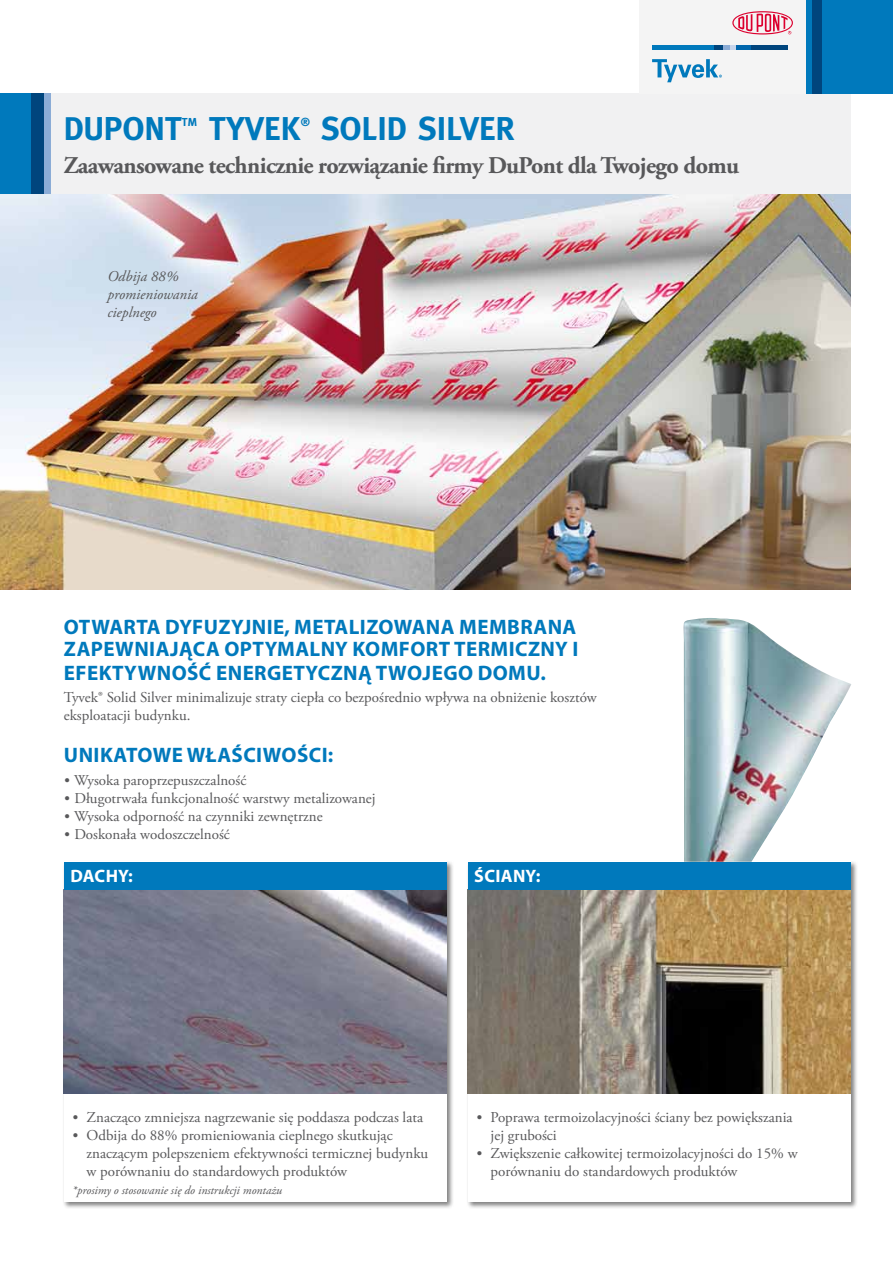
<style>
.page{position:relative;width:893px;height:1263px;background:#fff}
.page>*{position:absolute;margin:0;border:0;box-sizing:border-box;transform-origin:0 0}
.t1{font:700 33px "Meta";color:#0079bc}
.t2{font:700 24px "Adobe Garamond Pro";letter-spacing:-.025em;color:#58585a}
.t3{font:700 21px/23.2px "Myriad Pro";letter-spacing:.02em;color:#0079bc;text-align:justify}
.t4{font:700 18px "Myriad Pro";letter-spacing:.02em;color:#fff}
.t5{font:15px/18px "Adobe Garamond Pro";color:#58585a}
.t6{font:italic 15px/18px "Adobe Garamond Pro";color:#58585a}
.t7{font:italic 12px "Adobe Garamond Pro";color:#58585a}
.t8{font:700 11.55px "Meta";color:#0079bc}
</style>
<div class="page">
<div style="left:62px;top:860px;width:392px;height:349px;background:#000;opacity:.5"></div>
<div style="left:64px;top:862px;width:382px;height:340px;background:#fff"></div>
<div style="left:466px;top:860px;width:392px;height:349px;background:#000;opacity:.5"></div>
<div style="left:468px;top:862px;width:382px;height:340px;background:#fff"></div>
<img style="left:468px;top:890px;width:382px;height:204px">
<div style="left:51px;top:94px;width:799px;height:101px;background:#f1f1f2"></div>
<div style="left:0;top:94px;width:39px;height:101px;background:#0079bc"></div>
<div style="left:31px;top:94px;width:17px;height:101px;background:#00457d"></div>
<div style="left:44px;top:94px;width:7px;height:101px;background:#8bacd6"></div>
<img style="left:64px;top:890px;width:382px;height:204px">
<div style="left:639px;top:0;width:168px;height:94px;background:#f4f4f4"></div>
<div style="left:806px;top:0;width:87px;height:94px;background:#0079bc"></div>
<div style="left:812px;top:0;width:9px;height:94px;background:#00457d"></div>
<svg style="left:732px;top:11px;width:61px;height:23px"></svg>
<div style="left:652px;top:45px;width:62px;height:5px;background:#0079bc"></div>
<div style="left:751px;top:45px;width:36px;height:5px;background:#00457d"></div>
<svg style="left:652px;top:59px;width:70px;height:23px"></svg>
<div style="left:714px;top:45px;width:10px;height:5px;background:#00457d"></div>
<svg style="left:724px;top:45px;width:12px;height:5px"></svg>
<div style="left:736px;top:45px;width:15px;height:5px;background:#0066ac"></div>
<img style="left:0;top:195px;width:850px;height:394px">
<div style="left:468px;top:862px;width:382px;height:28px;background:#0079bc"></div>
<div style="left:64px;top:862px;width:382px;height:28px;background:#0079bc"></div>
<img style="left:683px;top:618px;width:168px;height:244px">
<h1 class="t1" style="left:64px;top:110px;width:119px">DUPONT</h1>
<p class="t8" style="left:182px;top:115px;width:17px">TM</p>
<h1 class="t1" style="left:209px;top:110px;width:93px">TYVEK</h1>
<p class="t8" style="left:301px;top:115px;width:11px">®</p>
<h1 class="t1" style="left:321px;top:110px;width:195px">SOLID SILVER</h1>
<h2 class="t2" style="left:64px;top:152px;width:677px">Zaawansowane technicznie rozwiązanie firmy DuPont dla Twojego domu</h2>
<p class="t6" style="left:107px;top:268px;width:92px">Odbija 88% promieniowania cieplnego</p>
<h3 class="t3" style="left:64px;top:614px;width:516px">OTWARTA DYFUZYJNIE, METALIZOWANA MEMBRANA ZAPEWNIAJĄCA OPTYMALNY KOMFORT TERMICZNY I EFEKTYWNOŚĆ ENERGETYCZNĄ TWOJEGO DOMU.</h3>
<p class="t5" style="left:64px;top:689px;width:534px">Tyvek® Solid Silver minimalizuje straty ciepła co bezpośrednio wpływa na obniżenie kosztów eksploatacji budynku.</p>
<h3 class="t3" style="left:64px;top:743px;width:271px">UNIKATOWE WŁAŚCIWOŚCI:</h3>
<p class="t5" style="left:64px;top:771px;width:184px">• Wysoka paroprzepuszczalność</p>
<p class="t5" style="left:64px;top:789px;width:313px">• Długotrwała funkcjonalność warstwy metalizowanej</p>
<p class="t5" style="left:64px;top:807px;width:260px">• Wysoka odporność na czynniki zewnętrzne</p>
<p class="t5" style="left:64px;top:825px;width:168px">• Doskonała wodoszczelność</p>
<p class="t4" style="left:70px;top:864px;width:64px">DACHY:</p>
<p class="t4" style="left:474px;top:864px;width:68px">ŚCIANY:</p>
<p class="t5" style="left:72px;top:1108px;width:352px">• Znacząco zmniejsza nagrzewanie się poddasza podczas lata</p>
<p class="t5" style="left:87px;top:1126px;width:343px;text-indent:-14px">• Odbija do 88% promieniowania cieplnego skutkując znaczącym polepszeniem efektywności termicznej budynku w porównaniu do standardowych produktów</p>
<p class="t7" style="left:72px;top:1183px;width:211px">*prosimy o stosowanie się do instrukcji montażu</p>
<p class="t5" style="left:491px;top:1108px;width:303px;text-indent:-14px">• Poprawa termoizolacyjności ściany bez powiększania jej grubości</p>
<p class="t5" style="left:491px;top:1144px;width:308px;text-indent:-14px">• Zwiększenie całkowitej termoizolacyjności do 15% w porównaniu do standardowych produktów</p>
</div>
